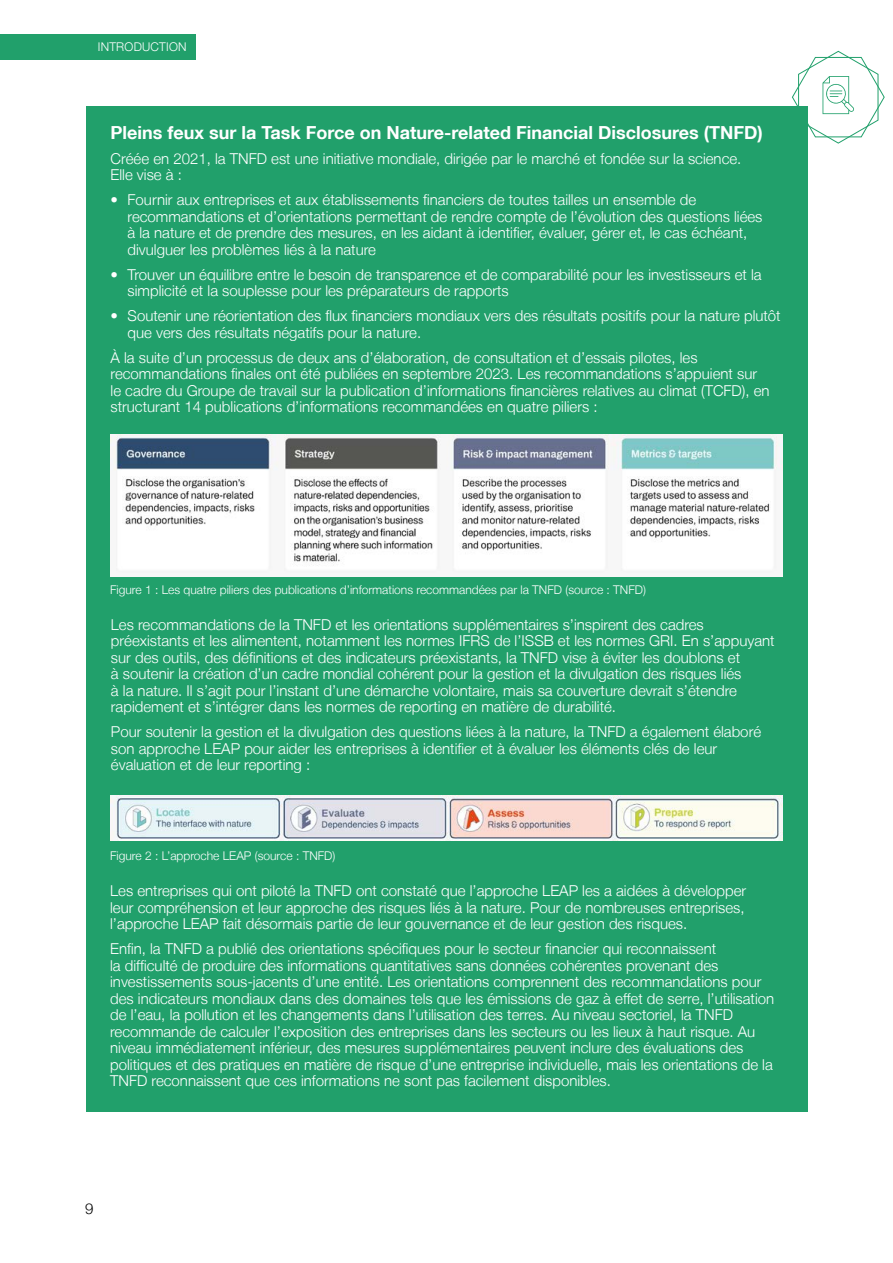
<style>
.page{position:relative;width:893px;height:1263px;background:#fff}
.page>*{position:absolute;margin:0;border:0;box-sizing:border-box;transform-origin:0 0}
.t1{font:700 18px "Helvetica Neue LT";color:#fff}
.t2{font:300 15px/16.5px "Helvetica Neue LT";color:#fff}
.t3{font:300 15px "Helvetica Neue LT";color:#000}
.t4{font:300 12px "Helvetica Neue LT";color:#fff}
.t5{font:300 12px "Helvetica Neue LT";letter-spacing:.02em;color:#fff}
</style>
<div class="page">
<div style="left:0;top:34px;width:195px;height:26px;background:#21a06b"></div>
<div style="left:86px;top:106px;width:721px;height:1006px;background:#21a06b"></div>
<img style="left:110px;top:435px;width:672px;height:141px">
<img style="left:111px;top:796px;width:672px;height:45px">
<svg style="left:792px;top:51px;width:93px;height:93px"></svg>
<p class="t5" style="left:98px;top:39px;width:90px">INTRODUCTION</p>
<p class="t1" style="left:111px;top:121px;width:654px">Pleins feux sur la Task Force on Nature-related Financial Disclosures (TNFD)</p>
<p class="t2" style="left:111px;top:150px;width:632px">Créée en 2021, la TNFD est une initiative mondiale, dirigée par le marché et fondée sur la science.<br>Elle vise à :</p>
<p class="t2" style="left:128px;top:191px;width:636px;text-indent:-17px">• Fournir aux entreprises et aux établissements financiers de toutes tailles un ensemble de recommandations et d’orientations permettant de rendre compte de l’évolution des questions liées à la nature et de prendre des mesures, en les aidant à identifier, évaluer, gérer et, le cas échéant, divulguer les problèmes liés à la nature</p>
<p class="t2" style="left:128px;top:266px;width:636px;text-indent:-17px">• Trouver un équilibre entre le besoin de transparence et de comparabilité pour les investisseurs et la simplicité et la souplesse pour les préparateurs de rapports</p>
<p class="t2" style="left:128px;top:307px;width:655px;text-indent:-17px">• Soutenir une réorientation des flux financiers mondiaux vers des résultats positifs pour la nature plutôt que vers des résultats négatifs pour la nature.</p>
<p class="t2" style="left:111px;top:349px;width:661px">À la suite d’un processus de deux ans d’élaboration, de consultation et d’essais pilotes, les recommandations finales ont été publiées en septembre 2023. Les recommandations s’appuient sur le cadre du Groupe de travail sur la publication d’informations financières relatives au climat (TCFD), en structurant 14 publications d’informations recommandées en quatre piliers :</p>
<p class="t4" style="left:110px;top:582px;width:537px">Figure 1 : Les quatre piliers des publications d’informations recommandées par la TNFD (source : TNFD)</p>
<p class="t2" style="left:111px;top:616px;width:665px">Les recommandations de la TNFD et les orientations supplémentaires s’inspirent des cadres préexistants et les alimentent, notamment les normes IFRS de l’ISSB et les normes GRI. En s’appuyant sur des outils, des définitions et des indicateurs préexistants, la TNFD vise à éviter les doublons et<br>à soutenir la création d’un cadre mondial cohérent pour la gestion et la divulgation des risques liés<br>à la nature. Il s’agit pour l’instant d’une démarche volontaire, mais sa couverture devrait s’étendre rapidement et s’intégrer dans les normes de reporting en matière de durabilité.</p>
<p class="t2" style="left:111px;top:723px;width:652px">Pour soutenir la gestion et la divulgation des questions liées à la nature, la TNFD a également élaboré son approche LEAP pour aider les entreprises à identifier et à évaluer les éléments clés de leur évaluation et de leur reporting :</p>
<p class="t4" style="left:110px;top:848px;width:227px">Figure 2 : L’approche LEAP (source : TNFD)</p>
<p class="t2" style="left:110px;top:882px;width:638px;text-align:justify">Les entreprises qui ont piloté la TNFD ont constaté que l’approche LEAP les a aidées à développer leur compréhension et leur approche des risques liés à la nature. Pour de nombreuses entreprises, l’approche LEAP fait désormais partie de leur gouvernance et de leur gestion des risques.</p>
<p class="t2" style="left:110px;top:940px;width:665px">Enfin, la TNFD a publié des orientations spécifiques pour le secteur financier qui reconnaissent<br>la difficulté de produire des informations quantitatives sans données cohérentes provenant des investissements sous-jacents d’une entité. Les orientations comprennent des recommandations pour des indicateurs mondiaux dans des domaines tels que les émissions de gaz à effet de serre, l’utilisation de l’eau, la pollution et les changements dans l’utilisation des terres. Au niveau sectoriel, la TNFD recommande de calculer l’exposition des entreprises dans les secteurs ou les lieux à haut risque. Au niveau immédiatement inférieur, des mesures supplémentaires peuvent inclure des évaluations des politiques et des pratiques en matière de risque d’une entreprise individuelle, mais les orientations de la TNFD reconnaissent que ces informations ne sont pas facilement disponibles.</p>
<p class="t3" style="left:85px;top:1199px;width:10px">9</p>
</div>
